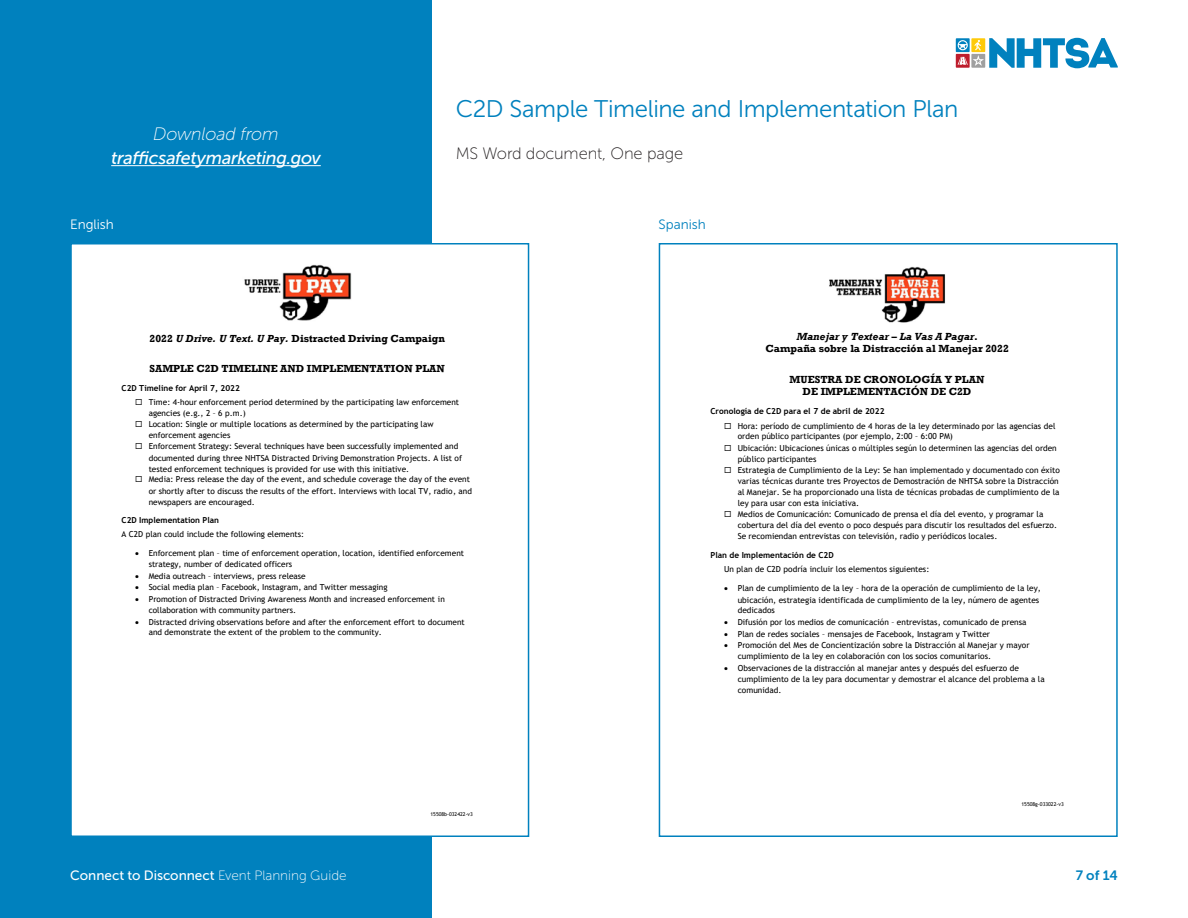
<style>
.page{position:relative;width:1188px;height:918px;background:#fff}
.page>*{position:absolute;margin:0;border:0;box-sizing:border-box;transform-origin:0 0}
.t1{font:24px "Museo Sans 300";letter-spacing:-.015em;color:#0081be}
.Download{font:italic 18px "Museo Sans 500";letter-spacing:-.02em;color:#fff}
.Download-2{font:italic 18px "Museo Sans 100";letter-spacing:-.015em;color:#fff}
.body{font:16.5px "Museo Sans 100";letter-spacing:-.01em;color:#231f20}
.t2{font:13.5px "Museo Sans 500";color:#fff}
.t3{font:13.5px "Museo Sans 300";letter-spacing:-.005em;color:#fff}
.t4{font:13.5px "Museo Sans 300";letter-spacing:-.005em;color:#0081be}
.t5{font:13.5px "Museo Sans 700";color:#0081be}
.t6{font:700 10.5px/12.5px "Rockwell";color:#000;text-align:center}
.t7{font:8.25px/11.1px "Trebuchet MS";color:#000}
.t8{font:700 8.25px "Trebuchet MS";color:#000}
.t9{font:5.25px "Trebuchet MS";letter-spacing:.01em;color:#000}
.s1{font-style:italic}
.s2{font-weight:700}
.s3{font-family:"Museo Sans 100"}
</style>
<div class="page">
<div style="left:0;top:0;width:432px;height:918px;background:#0081be"></div>
<svg style="left:956px;top:38px;width:14px;height:14px"></svg>
<div style="left:956px;top:54px;width:14px;height:14px;background:#be1d2c"></div>
<svg style="left:958px;top:38px;width:160px;height:30px"></svg>
<div style="left:71px;top:244px;width:458px;height:592px;background:#fff"></div>
<img style="left:244px;top:264px;width:108px;height:57px">
<div style="left:70px;top:243px;width:459px;height:594px;border:2px solid #0081be"></div>
<img style="left:829px;top:266px;width:116px;height:57px">
<div style="left:659px;top:243px;width:459px;height:594px;border:2px solid #0081be"></div>
<hr style="left:111px;top:165px;width:210px;height:1px;background:#fff">
<p class="Download-2" style="left:153px;top:124px;width:127px">Download from</p>
<p class="Download" style="left:111px;top:148px;width:211px">trafficsafetymarketing.gov</p>
<p class="t3" style="left:70px;top:217px;width:45px">English</p>
<h2 class="t1" style="left:456px;top:96px;width:504px">C2D Sample Timeline and Implementation Plan</h2>
<p class="body" style="left:456px;top:145px;width:229px">MS Word document, One page</p>
<p class="t4" style="left:659px;top:217px;width:49px">Spanish</p>
<p class="t6" style="left:150px;top:332px;width:297px">2022 <span class="s1">U Drive. U Text. U Pay.</span> Distracted Driving Campaign</p>
<p class="t6" style="left:149px;top:362px;width:297px">SAMPLE C2D TIMELINE AND IMPLEMENTATION PLAN</p>
<p class="t8" style="left:122px;top:383px;width:120px">C2D Timeline for April 7, 2022</p>
<p class="t7" style="left:149px;top:397px;width:312px;text-indent:-13px">◻ Time: 4-hour enforcement period determined by the participating law enforcement agencies (e.g., 2 – 6 p.m.)</p>
<p class="t7" style="left:149px;top:419px;width:286px;text-indent:-13px">◻ Location: Single or multiple locations as determined by the participating law enforcement agencies</p>
<p class="t7" style="left:149px;top:441px;width:315px;text-indent:-13px">◻ Enforcement Strategy: Several techniques have been successfully implemented and documented during three NHTSA Distracted Driving Demonstration Projects. A list of tested enforcement techniques is provided for use with this initiative.</p>
<p class="t7" style="left:149px;top:474px;width:325px;text-indent:-13px">◻ Media: Press release the day of the event, and schedule coverage the day of the event or shortly after to discuss the results of the effort. Interviews with local TV, radio, and newspapers are encouraged.</p>
<p class="t7" style="left:122px;top:513px;width:184px;line-height:14.1px"><span class="s2">C2D Implementation Plan<br></span>A C2D plan could include the following elements:</p>
<p class="t7" style="left:149px;top:548px;width:317px;text-indent:-13px">• Enforcement plan – time of enforcement operation, location, identified enforcement strategy, number of dedicated officers</p>
<p class="t7" style="left:135px;top:570px;width:172px">• Media outreach – interviews, press release</p>
<p class="t7" style="left:135px;top:582px;width:254px">• Social media plan – Facebook, Instagram, and Twitter messaging</p>
<p class="t7" style="left:149px;top:593px;width:298px;text-indent:-14px">• Promotion of Distracted Driving Awareness Month and increased enforcement in collaboration with community partners.</p>
<p class="t7" style="left:149px;top:616px;width:318px;text-indent:-14px">• Distracted driving observations before and after the enforcement effort to document and demonstrate the extent of the problem to the community.</p>
<p class="t9" style="left:430px;top:811px;width:44px">15508b-032422-v3</p>
<p class="t6" style="left:766px;top:330px;width:245px"><span class="s1">Manejar y Textear – La Vas A Pagar</span>.<br>Campaña sobre la Distracción al Manejar 2022</p>
<p class="t6" style="left:790px;top:373px;width:197px">MUESTRA DE CRONOLOGÍA Y PLAN<br>DE IMPLEMENTACIÓN DE C2D</p>
<p class="t8" style="left:711px;top:406px;width:176px">Cronología de C2D para el 7 de abril de 2022</p>
<p class="t7" style="left:738px;top:420px;width:319px;text-indent:-14px">◻ Hora: período de cumplimiento de 4 horas de la ley determinado por las agencias del orden público participantes (por ejemplo, 2:00 – 6:00 PM)</p>
<p class="t7" style="left:738px;top:442px;width:321px;text-indent:-14px">◻ Ubicación: Ubicaciones únicas o múltiples según lo determinen las agencias del orden público participantes</p>
<p class="t7" style="left:738px;top:464px;width:324px;text-indent:-14px">◻ Estrategia de Cumplimiento de la Ley: Se han implementado y documentado con éxito varias técnicas durante tres Proyectos de Demostración de NHTSA sobre la Distracción al Manejar. Se ha proporcionado una lista de técnicas probadas de cumplimiento de la ley para usar con esta iniciativa.</p>
<p class="t7" style="left:738px;top:509px;width:321px;text-indent:-14px">◻ Medios de Comunicación: Comunicado de prensa el día del evento, y programar la cobertura del día del evento o poco después para discutir los resultados del esfuerzo.<br>Se recomiendan entrevistas con televisión, radio y periódicos locales.</p>
<p class="t7" style="left:724px;top:548px;width:207px;line-height:14.1px;text-indent:-14px"><span class="s2">Plan de Implementación de C2D<br></span>Un plan de C2D podría incluir los elementos siguientes:</p>
<p class="t7" style="left:738px;top:583px;width:305px;text-indent:-14px">• Plan de cumplimiento de la ley – hora de la operación de cumplimiento de la ley, ubicación, estrategia identificada de cumplimiento de la ley, número de agentes dedicados</p>
<p class="t7" style="left:724px;top:617px;width:304px">• Difusión por los medios de comunicación – entrevistas, comunicado de prensa</p>
<p class="t7" style="left:724px;top:628px;width:268px">• Plan de redes sociales – mensajes de Facebook, Instagram y Twitter</p>
<p class="t7" style="left:738px;top:640px;width:293px;text-indent:-14px">• Promoción del Mes de Concientización sobre la Distracción al Manejar y mayor cumplimiento de la ley en colaboración con los socios comunitarios.</p>
<p class="t7" style="left:738px;top:663px;width:309px;text-indent:-14px">• Observaciones de la distracción al manejar antes y después del esfuerzo de cumplimiento de la ley para documentar y demostrar el alcance del problema a la comunidad.</p>
<p class="t9" style="left:1021px;top:801px;width:44px">15508g-033022-v3</p>
<h3 class="t2" style="left:70px;top:868px;width:278px">Connect to Disconnect <span class="s3">Event Planning Guide</span></h3>
<h3 class="t5" style="left:1076px;top:868px;width:44px">7 of 14</h3>
</div>
